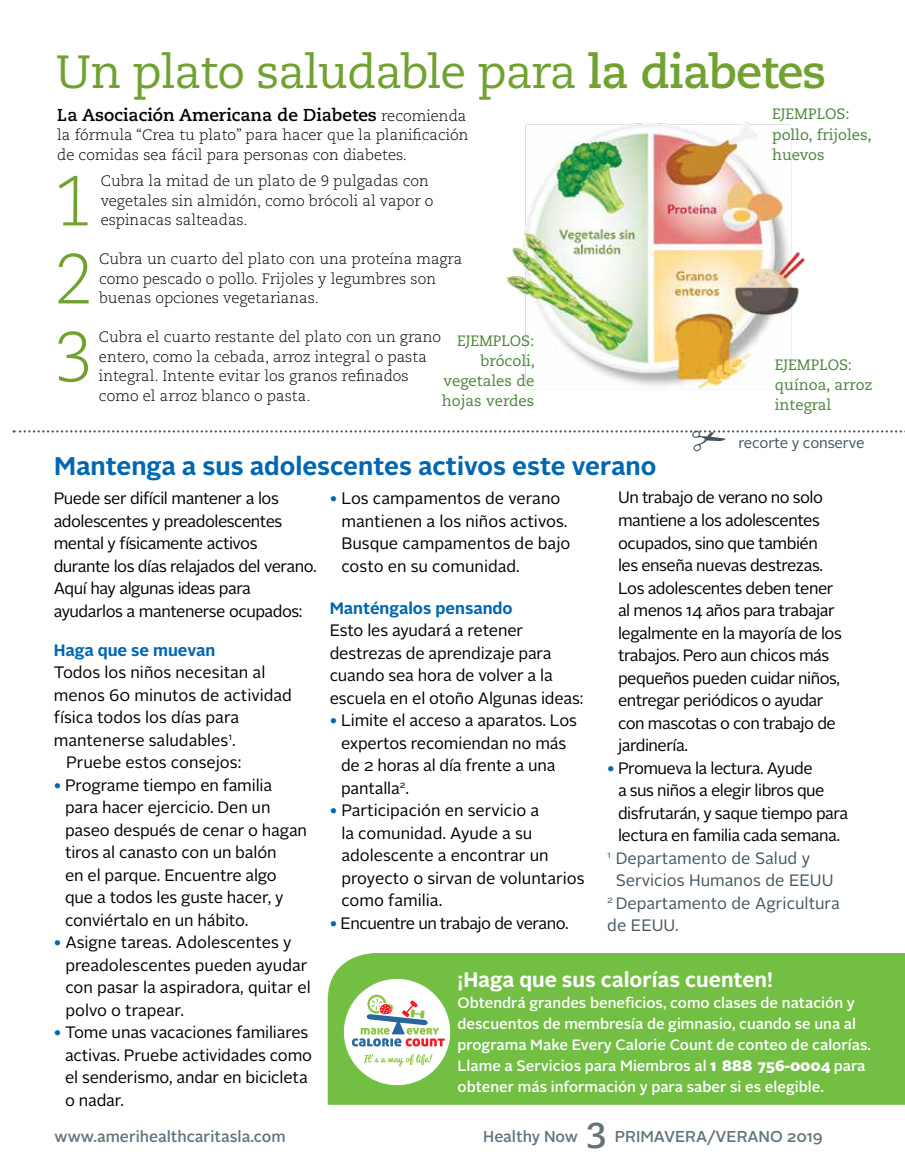
<style>
.page{position:relative;width:905px;height:1175px;background:#fff}
.page>*{position:absolute;margin:0;border:0;box-sizing:border-box;transform-origin:0 0}
.t1{font:300 70.65px "Caecilia LT Std";color:#71a131}
.t2{font:46.5px "Caecilia LT Std";letter-spacing:-.02em;color:#71a131}
.t3{font:700 35.7px "Caecilia LT Std";color:#64747f}
.t4{font:700 25.5px "Alright Sans";color:#0067b1}
.t5{font:700 21px "Alright Sans";color:#fff}
.t6{font:700 17.25px "Caecilia LT Std";color:#000}
.t7{font:16.5px/22.5px "Alright Sans";letter-spacing:-.01em;color:#000}
.t8{font:16.5px/22.5px "Alright Sans";letter-spacing:-.03em;color:#000}
.t9{font:16.5px "Alright Sans";color:#455560}
.t10{font:700 16.5px "Alright Sans";color:#0067b1}
.t11{font:500 15.75px "Alright Sans";color:#64747f}
.t12{font:300 15px/19.5px "Caecilia LT Std";color:#000}
.t13{font:500 15px/21px "Alright Sans";color:#fff}
.t14{font:15px/20.1px "Caecilia LT Std";color:#4b833c}
.t15{font:15px "Alright Sans";letter-spacing:-.01em;color:#455560}
.s1{font-weight:700}
.s2{font-weight:300;font-size:15px}
.s3{font-family:"Caecilia LT Std";font-weight:300;font-size:15px;color:#0067b1}
.s4{font-weight:900}
</style>
<div class="page">
<img style="left:506px;top:122px;width:299px;height:268px">
<div style="left:328px;top:953px;width:576px;height:151px;background:#72bf44"></div>
<div style="left:343px;top:978px;width:107px;height:107px;background:#fff;border-radius:50%"></div>
<svg style="left:352px;top:994px;width:92px;height:52px"></svg>
<svg style="left:363px;top:1054px;width:69px;height:12px"></svg>
<svg style="left:14px;top:430px;width:888px;height:3px"></svg>
<h2 class="t2" style="left:56px;top:45px;width:772px">Un plato saludable para <span class="s1">la diabetes</span></h2>
<p class="t6" style="left:57px;top:105px;width:411px">La Asociación Americana de Diabetes <span class="s2">recomienda</span></p>
<p class="t12" style="left:57px;top:126px;width:413px">la fórmula “Crea tu plato” para hacer que la planifcación de comidas sea fácil para personas con diabetes.</p>
<h1 class="t1" style="left:53px;top:161px;width:41px">1</h1>
<p class="t12" style="left:101px;top:172px;width:334px">Cubra la mitad de un plato de 9 pulgadas con vegetales sin almidón, como brócoli al vapor o espinacas salteadas.</p>
<h1 class="t1" style="left:54px;top:239px;width:41px">2</h1>
<p class="t12" style="left:99px;top:250px;width:365px">Cubra un cuarto del plato con una proteína magra como pescado o pollo. Frijoles y legumbres son buenas opciones vegetarianas.</p>
<h1 class="t1" style="left:54px;top:317px;width:41px">3</h1>
<p class="t12" style="left:99px;top:328px;width:344px">Cubra el cuarto restante del plato con un grano entero, como la cebada, arroz integral o pasta integral. Intente evitar los granos refnados como el arroz blanco o pasta.</p>
<p class="t14" style="left:442px;top:331px;width:94px;text-align:right">EJEMPLOS: brócoli, vegetales de hojas verdes</p>
<p class="t14" style="left:772px;top:104px;width:101px">EJEMPLOS: pollo, frijoles, huevos</p>
<p class="t14" style="left:774px;top:355px;width:99px">EJEMPLOS: quínoa, arroz integral</p>
<p class="t15" style="left:738px;top:433px;width:128px">recorte y conserve</p>
<h3 class="t4" style="left:54px;top:448px;width:604px">Mantenga a sus adolescentes activos este verano</h3>
<p class="t7" style="left:341px;top:487px;width:230px;text-indent:-12px"><span class="s3">•</span> Los campamentos de verano mantienen a los niños activos.<br>Busque campamentos de bajo costo en su comunidad.</p>
<p class="t10" style="left:329px;top:596px;width:185px">Manténgalos pensando</p>
<p class="t7" style="left:329px;top:619px;width:255px">Esto les ayudará a retener destrezas de aprendizaje para cuando sea hora de volver a la escuela en el otoño Algunas ideas:</p>
<p class="t7" style="left:341px;top:709px;width:237px;text-indent:-11px"><span class="s3">•</span> Limite el acceso a aparatos. Los expertos recomiendan no más de 2 horas al día frente a una pantalla<sup>2</sup>.</p>
<p class="t7" style="left:341px;top:799px;width:245px;text-indent:-12px"><span class="s3">•</span> Participación en servicio a<br>la comunidad. Ayude a su adolescente a encontrar un proyecto o sirvan de voluntarios como familia.</p>
<p class="t8" style="left:329px;top:912px;width:240px"><span class="s3">•</span> Encuentre un trabajo de verano.</p>
<p class="t8" style="left:618px;top:487px;width:225px">Un trabajo de verano no solo mantiene a los adolescentes ocupados, sino que también les enseña nuevas destrezas.<br>Los adolescentes deben tener al menos 14 años para trabajar legalmente en la mayoría de los trabajos. Pero aun chicos más pequeños pueden cuidar niños, entregar periódicos o ayudar con mascotas o con trabajo de jardinería.</p>
<p class="t8" style="left:607px;top:757px;width:207px"><span class="s3">•</span> Promueva la lectura. Ayude</p>
<p class="t8" style="left:618px;top:779px;width:208px">a sus niños a elegir libros que</p>
<p class="t8" style="left:618px;top:802px;width:231px">disfrutarán, y saque tiempo para</p>
<p class="t8" style="left:618px;top:824px;width:223px">lectura en familia cada semana.</p>
<p class="t9" style="left:607px;top:846px;width:204px"><sup>1</sup> Departamento de Salud y</p>
<p class="t9" style="left:615px;top:869px;width:219px">Servicios Humanos de EEUU</p>
<p class="t9" style="left:607px;top:891px;width:234px"><sup>2</sup> Departamento de Agricultura</p>
<p class="t9" style="left:607px;top:914px;width:73px">de EEUU.</p>
<p class="t5" style="left:457px;top:965px;width:317px">¡Haga que sus calorías cuenten!</p>
<p class="t13" style="left:457px;top:992px;width:415px">Obtendrá grandes benefcios, como clases de natación y descuentos de membresía de gimnasio, cuando se una al programa Make Every Calorie Count de conteo de calorías.<br>Llame a Servicios para Miembros al <span class="s4">1 888 756-0004</span> para obtener más información y para saber si es elegible.</p>
<p class="t8" style="left:54px;top:487px;width:264px">Puede ser difícil mantener a los adolescentes y preadolescentes mental y físicamente activos durante los días relajados del verano.<br>Aquí hay algunas ideas para ayudarlos a mantenerse ocupados:</p>
<p class="t10" style="left:54px;top:638px;width:163px">Haga que se muevan</p>
<p class="t7" style="left:54px;top:661px;width:213px">Todos los niños necesitan al</p>
<p class="t7" style="left:54px;top:684px;width:240px">menos 60 minutos de actividad</p>
<p class="t7" style="left:54px;top:706px;width:187px">física todos los días para</p>
<p class="t7" style="left:54px;top:729px;width:184px">mantenerse saludables<sup>1</sup>.</p>
<p class="t7" style="left:66px;top:751px;width:177px">Pruebe estos consejos:</p>
<p class="t7" style="left:65px;top:774px;width:243px;text-indent:-11px"><span class="s3">•</span> Programe tiempo en familia para hacer ejercicio. Den un paseo después de cenar o hagan tiros al canasto con un balón<br>en el parque. Encuentre algo que a todos les guste hacer, y conviértalo en un hábito.</p>
<p class="t7" style="left:65px;top:931px;width:247px;text-indent:-12px"><span class="s3">•</span> Asigne tareas. Adolescentes y preadolescentes pueden ayudar con pasar la aspiradora, quitar el polvo o trapear.</p>
<p class="t7" style="left:65px;top:1021px;width:248px;text-indent:-11px"><span class="s3">•</span> Tome unas vacaciones familiares activas. Pruebe actividades como el senderismo, andar en bicicleta o nadar.</p>
<p class="t11" style="left:55px;top:1125px;width:233px">www.amerihealthcaritasla.com</p>
<p class="t11" style="left:483px;top:1125px;width:96px">Healthy Now</p>
<p class="t3" style="left:586px;top:1114px;width:23px">3</p>
<p class="t11" style="left:614px;top:1125px;width:210px">PRIMAVERA/VERANO 2019</p>
</div>
